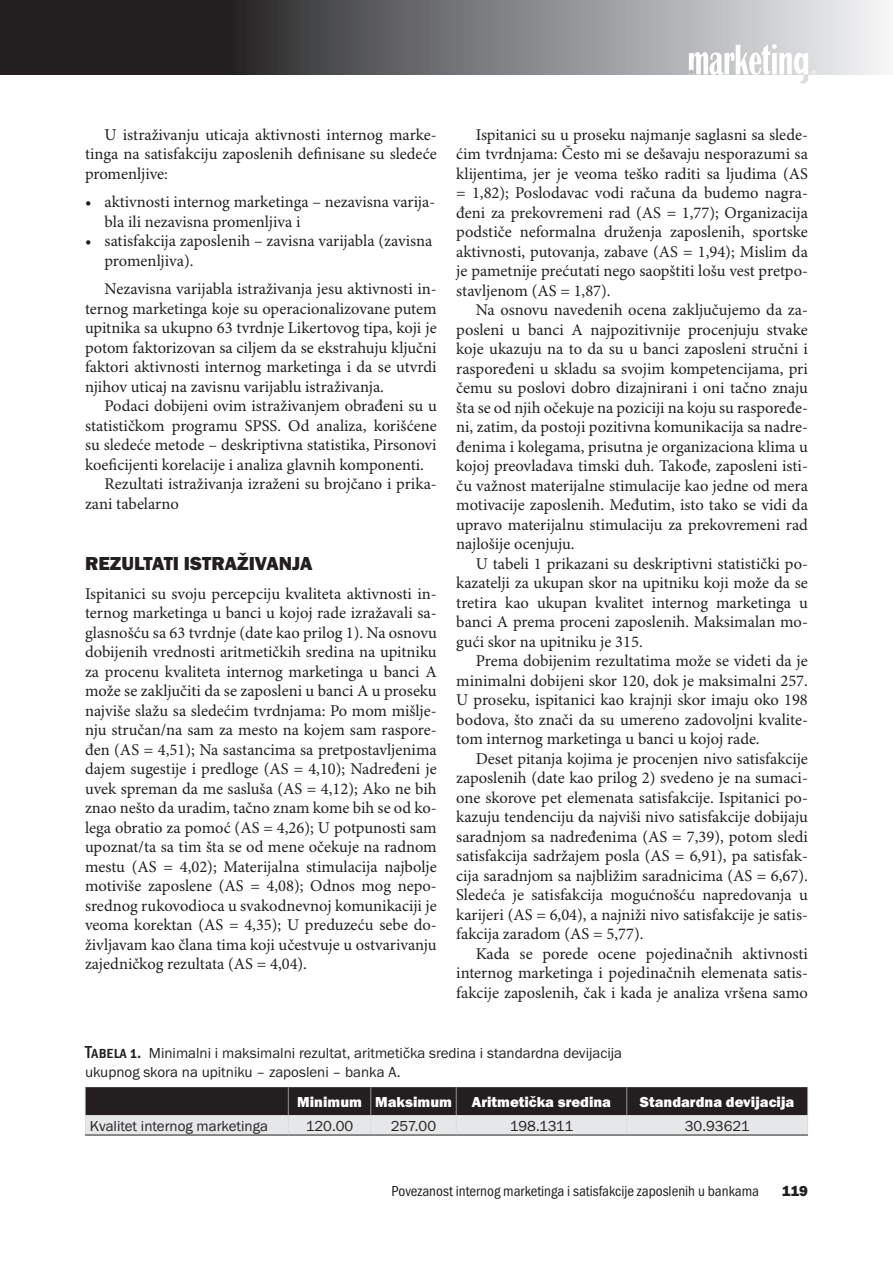
<style>
.page{position:relative;width:893px;height:1263px;background:#fff}
.page>*{position:absolute;margin:0;border:0;box-sizing:border-box;transform-origin:0 0}
.t1{font:19.5px "Franklin Got Itc TEE Heav";color:#231f20}
.t2{font:16.5px/19.5px "Minion Pro";color:#231f20;text-align:justify}
.t3{font:15px/19.5px "Franklin Got Itc TEE";color:#231f20}
.t4{font:condensed 15px "Franklin Got Itc TEE";color:#231f20}
.t5{font:15px "Franklin Got Itc TEE Heav";color:#fff}
.t6{font:15px "Franklin Got Itc TEE Heav";color:#231f20}
.s1{font-family:"Franklin Got SC Itc TEE";font-weight:500;font-stretch:condensed;font-size:18px}
</style>
<div class="page">
<svg style="left:0;top:0;width:885px;height:74px;background:#6c6c6e"></svg>
<svg style="left:689px;top:44px;width:127px;height:40px"></svg>
<svg style="left:85px;top:1087px;width:723px;height:48px;background:#737172"></svg>
<hr style="left:85px;top:1135px;width:203px;height:1px;background:#231f20">
<hr style="left:288px;top:1135px;width:83px;height:1px;background:#231f20">
<hr style="left:371px;top:1135px;width:85px;height:1px;background:#231f20">
<hr style="left:456px;top:1135px;width:171px;height:1px;background:#231f20">
<hr style="left:627px;top:1135px;width:181px;height:1px;background:#231f20">
<p class="t2" style="left:85px;top:125px;width:353px;text-indent:20px">U istraživanju uticaja aktivnosti internog marke&shy;tinga na satisfakciju zaposlenih definisane su sledeće promenljive:</p>
<p class="t2" style="left:105px;top:193px;width:332px;text-indent:-20px">• aktivnosti internog marketinga – nezavisna varija&shy;bla ili nezavisna promenljiva i</p>
<p class="t2" style="left:105px;top:232px;width:329px;text-indent:-20px">• satisfakcija zaposlenih – zavisna varijabla (zavisna promenljiva).</p>
<p class="t2" style="left:85px;top:280px;width:353px;text-indent:20px">Nezavisna varijabla istraživanja jesu aktivnosti in&shy;ternog marketinga koje su operacionalizovane putem upitnika sa ukupno 63 tvrdnje Likertovog tipa, koji je potom faktorizovan sa ciljem da se ekstrahuju ključni faktori aktivnosti internog marketinga i da se utvrdi njihov uticaj na zavisnu varijablu istraživanja.</p>
<p class="t2" style="left:105px;top:397px;width:334px">Podaci dobijeni ovim istraživanjem obrađeni su u</p>
<p class="t2" style="left:85px;top:416px;width:353px">statističkom programu SPSS. Od analiza, korišćene</p>
<p class="t2" style="left:85px;top:436px;width:353px">su sledeće metode – deskriptivna statistika, Pirsonovi</p>
<p class="t2" style="left:85px;top:455px;width:340px">koeficijenti korelacije i analiza glavnih komponenti.</p>
<p class="t2" style="left:105px;top:475px;width:334px">Rezultati istraživanja izraženi su brojčano i prika-</p>
<p class="t2" style="left:85px;top:494px;width:95px">zani tabelarno</p>
<p class="t1" style="left:85px;top:552px;width:229px">REZULTATI ISTRAŽIVANJA</p>
<p class="t2" style="left:85px;top:584px;width:353px">Ispitanici su svoju percepciju kvaliteta aktivnosti in&shy;ternog marketinga u banci u kojoj rade izražavali sa&shy;glasnošću sa 63 tvrdnje (date kao prilog 1). Na osnovu dobijenih vrednosti aritmetičkih sredina na upitniku za procenu kvaliteta internog marketinga u banci A može se zaključiti da se zaposleni u banci A u proseku najviše slažu sa sledećim tvrdnjama: Po mom mišlje&shy;nju stručan/na sam za mesto na kojem sam raspore&shy;đen (AS = 4,51); Na sastancima sa pretpostavljenima dajem sugestije i predloge (AS = 4,10); Nadređeni je uvek spreman da me sasluša (AS = 4,12); Ako ne bih znao nešto da uradim, tačno znam kome bih se od ko&shy;lega obratio za pomoć (AS = 4,26); U potpunosti sam upoznat/ta sa tim šta se od mene očekuje na radnom mestu (AS = 4,02); Materijalna stimulacija najbolje motiviše zaposlene (AS = 4,08); Odnos mog nepo&shy;srednog rukovodioca u svakodnevnoj komunikaciji je veoma korektan (AS = 4,35); U preduzeću sebe do&shy;življavam kao člana tima koji učestvuje u ostvarivanju zajedničkog rezultata (AS = 4,04).</p>
<p class="t2" style="left:456px;top:125px;width:353px;text-indent:20px">Ispitanici su u proseku najmanje saglasni sa slede&shy;ćim tvrdnjama: Često mi se dešavaju nesporazumi sa klijentima, jer je veoma teško raditi sa ljudima (AS = 1,82); Poslodavac vodi računa da budemo nagra&shy;đeni za prekovremeni rad (AS = 1,77); Organizacija podstiče neformalna druženja zaposlenih, sportske aktivnosti, putovanja, zabave (AS = 1,94); Mislim da je pametnije prećutati nego saopštiti lošu vest pretpo&shy;stavljenom (AS = 1,87).</p>
<p class="t2" style="left:456px;top:301px;width:353px;text-indent:20px">Na osnovu navedenih ocena zaključujemo da za&shy;posleni u banci A najpozitivnije procenjuju stvake koje ukazuju na to da su u banci zaposleni stručni i raspoređeni u skladu sa svojim kompetencijama, pri čemu su poslovi dobro dizajnirani i oni tačno znaju šta se od njih očekuje na poziciji na koju su raspoređe&shy;ni, zatim, da postoji pozitivna komunikacija sa nadre&shy;đenima i kolegama, prisutna je organizaciona klima u kojoj preovladava timski duh. Takođe, zaposleni isti&shy;ču važnost materijalne stimulacije kao jedne od mera motivacije zaposlenih. Međutim, isto tako se vidi da upravo materijalnu stimulaciju za prekovremeni rad najlošije ocenjuju.</p>
<p class="t2" style="left:456px;top:554px;width:353px;text-indent:20px">U tabeli 1 prikazani su deskriptivni statistički po&shy;kazatelji za ukupan skor na upitniku koji može da se tretira kao ukupan kvalitet internog marketinga u banci A prema proceni zaposlenih. Maksimalan mo&shy;gući skor na upitniku je 315.</p>
<p class="t2" style="left:456px;top:652px;width:353px;text-indent:20px">Prema dobijenim rezultatima može se videti da je minimalni dobijeni skor 120, dok je maksimalni 257.<br>U proseku, ispitanici kao krajnji skor imaju oko 198 bodova, što znači da su umereno zadovoljni kvalite&shy;tom internog marketinga u banci u kojoj rade.</p>
<p class="t2" style="left:456px;top:749px;width:353px;text-indent:20px">Deset pitanja kojima je procenjen nivo satisfakcije zaposlenih (date kao prilog 2) svedeno je na sumaci&shy;one skorove pet elemenata satisfakcije. Ispitanici po&shy;kazuju tendenciju da najviši nivo satisfakcije dobijaju saradnjom sa nadređenima (AS = 7,39), potom sledi satisfakcija sadržajem posla (AS = 6,91), pa satisfak&shy;cija saradnjom sa najbližim saradnicima (AS = 6,67).<br>Sledeća je satisfakcija mogućnošću napredovanja u karijeri (AS = 6,04), a najniži nivo satisfakcije je satis&shy;fakcija zaradom (AS = 5,77).</p>
<p class="t2" style="left:456px;top:944px;width:353px;text-indent:20px">Kada se porede ocene pojedinačnih aktivnosti internog marketinga i pojedinačnih elemenata satis&shy;fakcije zaposlenih, čak i kada je analiza vršena samo</p>
<p class="t3" style="left:85px;top:1043px;width:538px"><span class="s1">Tabela 1.</span> Minimalni i maksimalni rezultat, aritmetička sredina i standardna devijacija ukupnog skora na upitniku – zaposleni – banka A.</p>
<p class="t5" style="left:297px;top:1093px;width:156px">Minimum Maksimum</p>
<p class="t5" style="left:472px;top:1093px;width:141px">Aritmetička sredina</p>
<p class="t5" style="left:640px;top:1093px;width:156px">Standardna devijacija</p>
<p class="t3" style="left:90px;top:1116px;width:180px">Kvalitet internog marketinga</p>
<p class="t3" style="left:306px;top:1116px;width:49px">120.00</p>
<p class="t3" style="left:391px;top:1116px;width:47px">257.00</p>
<p class="t3" style="left:510px;top:1116px;width:65px">198.1311</p>
<p class="t3" style="left:685px;top:1116px;width:66px">30.93621</p>
<p class="t4" style="left:391px;top:1183px;width:369px">Povezanost internog marketinga i satisfakcije zaposlenih u bankama</p>
<p class="t6" style="left:782px;top:1182px;width:28px">119</p>
</div>
